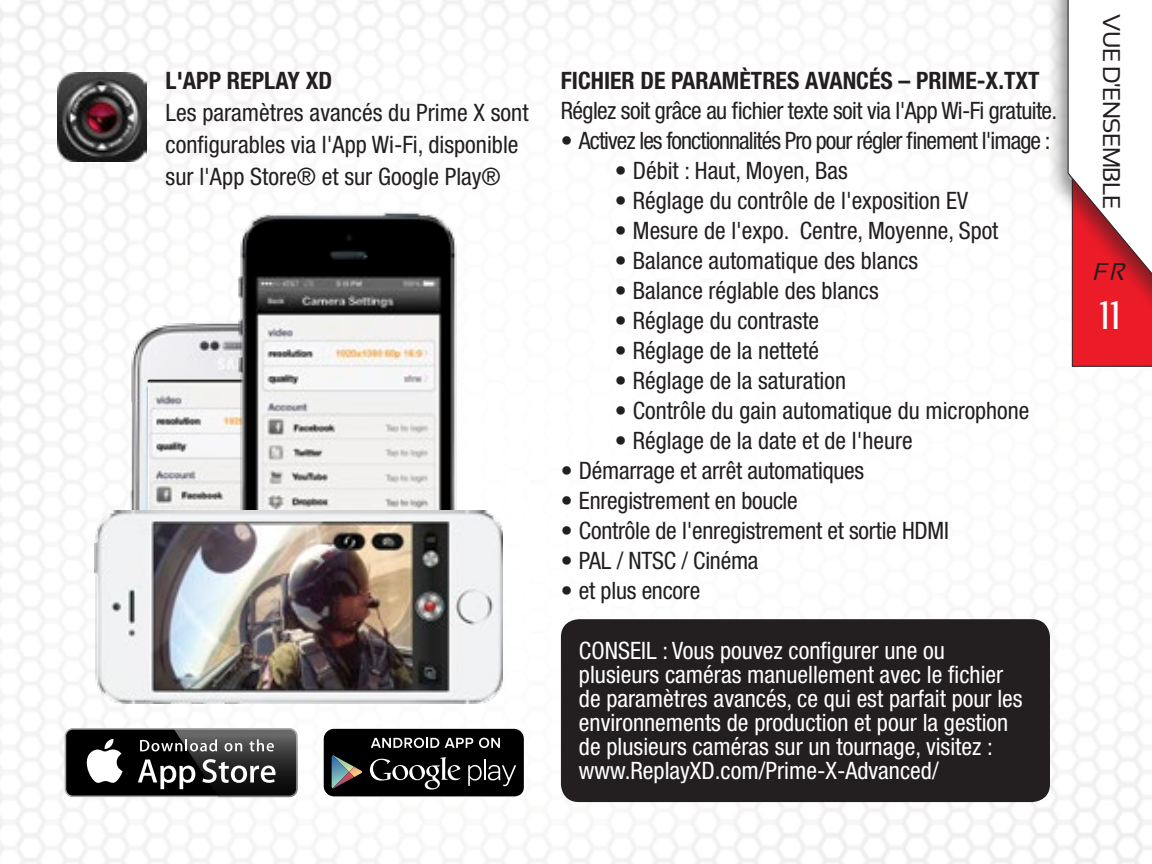
<style>
.page{position:relative;width:1152px;height:864px;background:#fff}
.page>*{position:absolute;margin:0;border:0;box-sizing:border-box;transform-origin:0 0}
.t1{font:40px "Sansation";color:#fff}
.t2{font:condensed 24px/32px "Helvetica Neue LT Std";color:#231f20}
.t3{font:condensed 24px/24px "Helvetica Neue LT Std";color:#fff}
.t4{font:condensed 24px "Helvetica Neue LT Std";letter-spacing:-.025em;color:#231f20}
.t5{font:condensed 24px "Helvetica Neue LT Std";letter-spacing:-.04em;color:#231f20}
.t6{font:700 condensed 24px "Helvetica Neue LT Std";color:#231f20}
.t7{font:24px "Sansation";letter-spacing:-.025em;color:#231f20}
.t8{font:italic 24px "Sansation";color:#231f20}
</style>
<div class="page">
<img style="left:0;top:0;width:1152px;height:864px">
<img style="left:130px;top:318px;width:102px;height:192px">
<img style="left:148px;top:380px;width:84px;height:130px">
<img style="left:232px;top:199px;width:234px;height:515px">
<img style="left:94px;top:510px;width:408px;height:193px">
<div style="left:561px;top:619px;width:489px;height:183px;background:#231f20;border-radius:18px"></div>
<img style="left:57px;top:72px;width:90px;height:89px">
<div style="left:66px;top:730px;width:230px;height:66px;background:#000;border-radius:7px"></div>
<svg style="left:86px;top:739px;width:37px;height:44px"></svg>
<svg style="left:138px;top:728px;width:160px;height:69px"></svg>
<div style="left:323px;top:728px;width:202px;height:69px;background:#000;border-radius:11px"></div>
<div style="left:322px;top:727px;width:203px;height:71px;border:1px solid #fff;border-radius:11px"></div>
<svg style="left:370px;top:757px;width:91px;height:33px"></svg>
<svg style="left:468px;top:760px;width:48px;height:26px"></svg>
<svg style="left:371px;top:738px;width:41px;height:10px"></svg>
<svg style="left:414px;top:738px;width:10px;height:10px"></svg>
<svg style="left:426px;top:738px;width:13px;height:10px"></svg>
<svg style="left:445px;top:738px;width:28px;height:10px"></svg>
<svg style="left:479px;top:738px;width:10px;height:10px"></svg>
<svg style="left:491px;top:738px;width:9px;height:10px"></svg>
<svg style="left:332px;top:755px;width:30px;height:33px"></svg>
<div style="left:1047px;top:0;width:105px;height:353px;background:#231f20;opacity:.5"></div>
<svg style="left:1067px;top:0;width:85px;height:367px"></svg>
<p class="t6" style="left:166px;top:66px;width:168px">L'APP REPLAY XD</p>
<p class="t2" style="left:166px;top:96px;width:364px">Les paramètres avancés du Prime X sont configurables via l'App Wi-Fi, disponible sur l'App Store® et sur Google Play®</p>
<p class="t6" style="left:561px;top:66px;width:480px">FICHIER DE PARAMÈTRES AVANCÉS – PRIME-X.TXT</p>
<p class="t4" style="left:561px;top:97px;width:498px">Réglez soit grâce au fichier texte soit via l'App Wi-Fi gratuite.</p>
<p class="t5" style="left:561px;top:127px;width:491px">• Activez les fonctionnalités Pro pour régler finement l'image :</p>
<p class="t2" style="left:615px;top:154px;width:234px">• Débit : Haut, Moyen, Bas</p>
<p class="t2" style="left:615px;top:184px;width:355px">• Réglage du contrôle de l'exposition EV</p>
<p class="t2" style="left:615px;top:214px;width:385px">• Mesure de l'expo. Centre, Moyenne, Spot</p>
<p class="t2" style="left:615px;top:244px;width:305px">• Balance automatique des blancs</p>
<p class="t2" style="left:615px;top:274px;width:265px">• Balance réglable des blancs</p>
<p class="t2" style="left:615px;top:304px;width:206px">• Réglage du contraste</p>
<p class="t2" style="left:615px;top:334px;width:206px">• Réglage de la netteté</p>
<p class="t2" style="left:615px;top:364px;width:233px">• Réglage de la saturation</p>
<p class="t2" style="left:615px;top:394px;width:416px">• Contrôle du gain automatique du microphone</p>
<p class="t2" style="left:615px;top:424px;width:299px">• Réglage de la date et de l'heure</p>
<p class="t2" style="left:561px;top:454px;width:305px">• Démarrage et arrêt automatiques</p>
<p class="t2" style="left:561px;top:484px;width:238px">• Enregistrement en boucle</p>
<p class="t2" style="left:561px;top:514px;width:389px">• Contrôle de l'enregistrement et sortie HDMI</p>
<p class="t2" style="left:561px;top:544px;width:199px">• PAL / NTSC / Cinéma</p>
<p class="t2" style="left:561px;top:574px;width:141px">• et plus encore</p>
<p class="t3" style="left:579px;top:639px;width:445px">CONSEIL : Vous pouvez configurer une ou plusieurs caméras manuellement avec le fichier de paramètres avancés, ce qui est parfait pour les environnements de production et pour la gestion de plusieurs caméras sur un tournage, visitez : www.ReplayXD.com/Prime-X-Advanced/</p>
<p class="t7" style="left:1125px;top:14px;width:197px;rotate:90deg">VUE D'ENSEMBLE</p>
<p class="t8" style="left:1092px;top:259px;width:40px">FR</p>
<h1 class="t1" style="left:1098px;top:293px;width:25px">11</h1>
</div>
